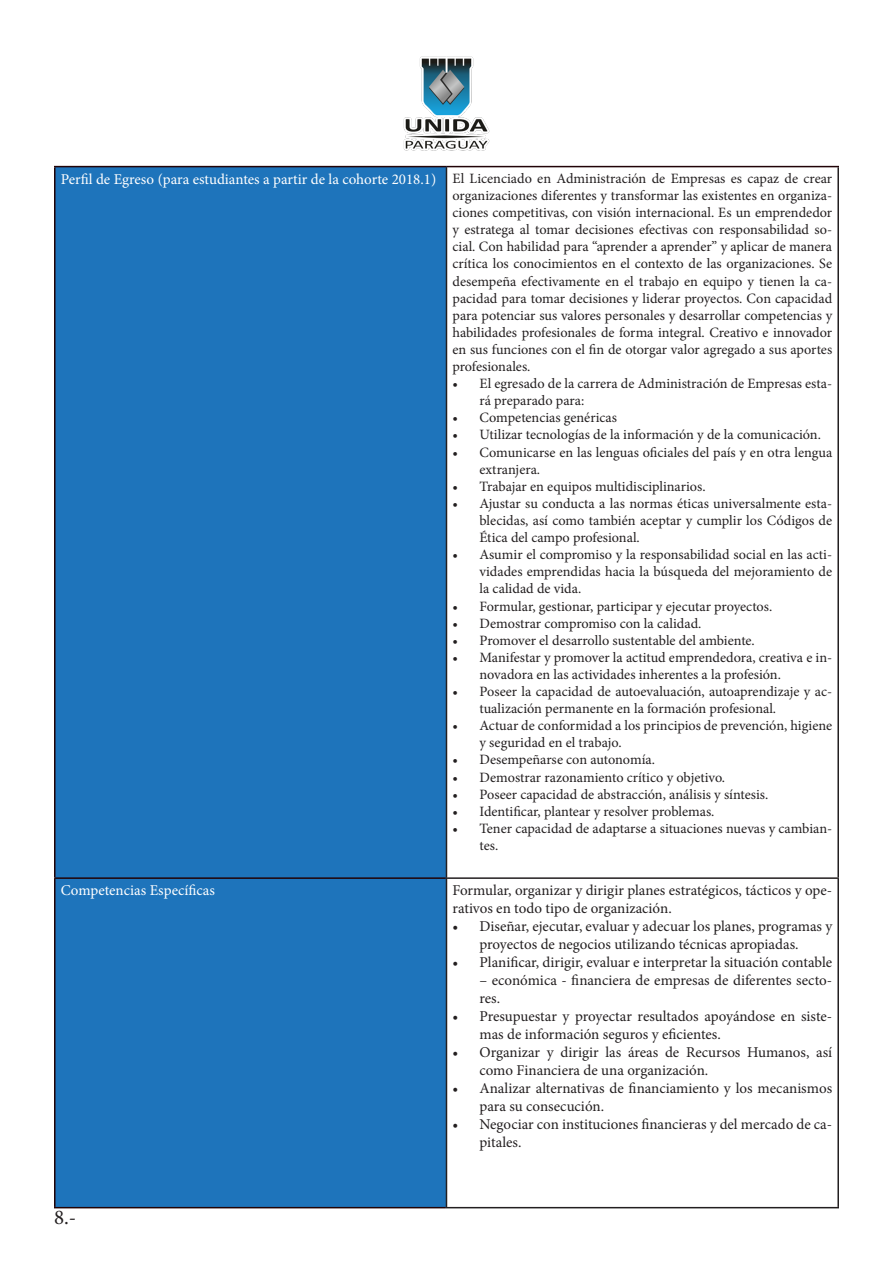
<style>
.page{position:relative;width:893px;height:1263px;background:#fff}
.page>*{position:absolute;margin:0;border:0;box-sizing:border-box;transform-origin:0 0}
.t1{font:21px "Minion Pro";color:#231f20}
.t2{font:15px/18px "Minion Pro";color:#231f20}
.t3{font:15px "Minion Pro";color:#fff}
.t4{font:14.25px/17.1px "Minion Pro";color:#231f20}
</style>
<div class="page">
<img style="left:403px;top:56px;width:87px;height:95px">
<div style="left:55px;top:167px;width:391px;height:711px;background:#1e74bb"></div>
<div style="left:55px;top:878px;width:391px;height:330px;background:#1e74bb"></div>
<hr style="left:837px;top:167px;width:2px;height:710px;background:#231f20">
<hr style="left:446px;top:877px;width:393px;height:2px;background:#231f20">
<hr style="left:837px;top:879px;width:2px;height:328px;background:#231f20">
<hr style="left:446px;top:1207px;width:393px;height:1px;background:#231f20">
<hr style="left:446px;top:166px;width:393px;height:1px;background:#210307">
<hr style="left:54px;top:167px;width:2px;height:710px;background:#210307">
<hr style="left:54px;top:166px;width:392px;height:1px;background:#210307">
<hr style="left:446px;top:167px;width:1px;height:710px;background:#231f20">
<hr style="left:54px;top:877px;width:392px;height:2px;background:#210307">
<hr style="left:54px;top:879px;width:2px;height:328px;background:#210307">
<hr style="left:446px;top:879px;width:1px;height:328px;background:#231f20">
<hr style="left:54px;top:1207px;width:392px;height:1px;background:#210307">
<p class="t3" style="left:61px;top:169px;width:377px">Perfil de Egreso (para estudiantes a partir de la cohorte 2018.1)</p>
<p class="t4" style="left:452px;top:170px;width:381px;text-align:justify">El Licenciado en Administración de Empresas es capaz de crear organizaciones diferentes y transformar las existentes en organiza&shy;ciones competitivas, con visión internacional. Es un emprendedor y estratega al tomar decisiones efectivas con responsabilidad so&shy;cial. Con habilidad para “aprender a aprender” y aplicar de manera crítica los conocimientos en el contexto de las organizaciones. Se desempeña efectivamente en el trabajo en equipo y tienen la ca&shy;pacidad para tomar decisiones y liderar proyectos. Con capacidad para potenciar sus valores personales y desarrollar competencias y habilidades profesionales de forma integral. Creativo e innovador en sus funciones con el fin de otorgar valor agregado a sus aportes profesionales.</p>
<p class="t4" style="left:479px;top:375px;width:354px;text-indent:-27px">• El egresado de la carrera de Administración de Empresas esta&shy;rá preparado para:</p>
<p class="t4" style="left:452px;top:409px;width:166px">• Competencias genéricas</p>
<p class="t4" style="left:452px;top:426px;width:370px">• Utilizar tecnologías de la información y de la comunicación.</p>
<p class="t4" style="left:479px;top:444px;width:354px;text-indent:-27px">• Comunicarse en las lenguas oficiales del país y en otra lengua extranjera.</p>
<p class="t4" style="left:452px;top:478px;width:255px">• Trabajar en equipos multidisciplinarios.</p>
<p class="t4" style="left:479px;top:495px;width:354px;text-align:justify;text-indent:-27px">• Ajustar su conducta a las normas éticas universalmente esta&shy;blecidas, así como también aceptar y cumplir los Códigos de Ética del campo profesional.</p>
<p class="t4" style="left:479px;top:546px;width:354px;text-align:justify;text-indent:-27px">• Asumir el compromiso y la responsabilidad social en las acti&shy;vidades emprendidas hacia la búsqueda del mejoramiento de la calidad de vida.</p>
<p class="t4" style="left:452px;top:597px;width:321px">• Formular, gestionar, participar y ejecutar proyectos.</p>
<p class="t4" style="left:452px;top:615px;width:250px">• Demostrar compromiso con la calidad.</p>
<p class="t4" style="left:452px;top:632px;width:304px">• Promover el desarrollo sustentable del ambiente.</p>
<p class="t4" style="left:479px;top:649px;width:354px;text-indent:-27px">• Manifestar y promover la actitud emprendedora, creativa e in&shy;novadora en las actividades inherentes a la profesión.</p>
<p class="t4" style="left:479px;top:683px;width:354px;text-indent:-27px">• Poseer la capacidad de autoevaluación, autoaprendizaje y ac&shy;tualización permanente en la formación profesional.</p>
<p class="t4" style="left:479px;top:717px;width:354px;text-indent:-27px">• Actuar de conformidad a los principios de prevención, higiene y seguridad en el trabajo.</p>
<p class="t4" style="left:452px;top:751px;width:204px">• Desempeñarse con autonomía.</p>
<p class="t4" style="left:452px;top:768px;width:274px">• Demostrar razonamiento crítico y objetivo.</p>
<p class="t4" style="left:452px;top:786px;width:317px">• Poseer capacidad de abstracción, análisis y síntesis.</p>
<p class="t4" style="left:452px;top:803px;width:263px">• Identificar, plantear y resolver problemas.</p>
<p class="t4" style="left:479px;top:820px;width:354px;text-indent:-27px">• Tener capacidad de adaptarse a situaciones nuevas y cambian&shy;tes.</p>
<p class="t3" style="left:61px;top:880px;width:156px">Competencias Específicas</p>
<p class="t2" style="left:452px;top:881px;width:381px">Formular, organizar y dirigir planes estratégicos, tácticos y ope&shy;rativos en todo tipo de organización.</p>
<p class="t2" style="left:452px;top:917px;width:381px;text-align:center">• Diseñar, ejecutar, evaluar y adecuar los planes, programas y proyectos de negocios utilizando técnicas apropiadas.</p>
<p class="t2" style="left:452px;top:953px;width:381px">• Planificar, dirigir, evaluar e interpretar la situación contable</p>
<p class="t2" style="left:479px;top:971px;width:354px">– económica - financiera de empresas de diferentes secto&shy;res.</p>
<p class="t2" style="left:479px;top:1007px;width:354px;text-indent:-27px">• Presupuestar y proyectar resultados apoyándose en siste&shy;mas de información seguros y eficientes.</p>
<p class="t2" style="left:479px;top:1043px;width:354px;text-indent:-27px">• Organizar y dirigir las áreas de Recursos Humanos, así como Financiera de una organización.</p>
<p class="t2" style="left:479px;top:1079px;width:354px;text-indent:-27px">• Analizar alternativas de financiamiento y los mecanismos para su consecución.</p>
<p class="t2" style="left:479px;top:1115px;width:354px;text-indent:-27px">• Negociar con instituciones financieras y del mercado de ca&shy;pitales.</p>
<p class="t1" style="left:54px;top:1203px;width:24px">8.-</p>
</div>
